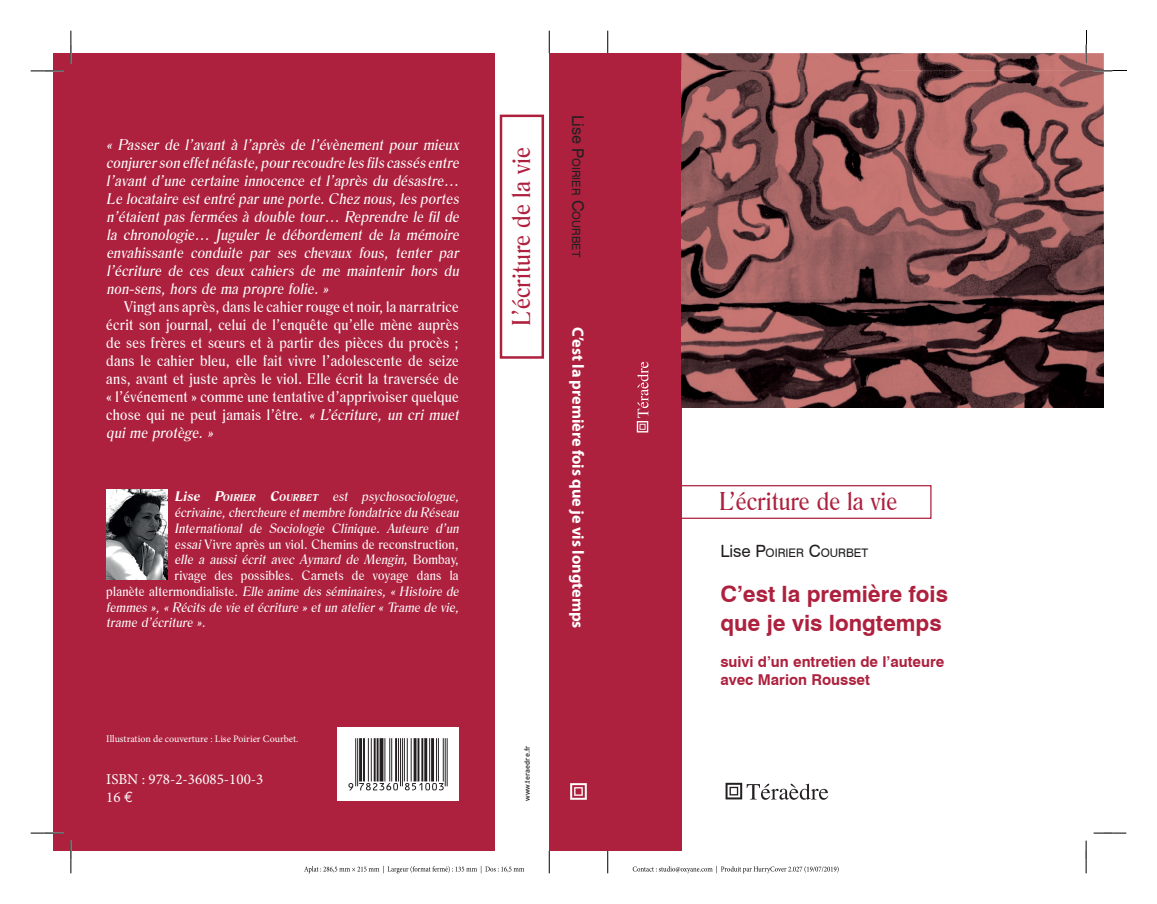
<style>
.page{position:relative;width:1157px;height:904px;background:#fff}
.page>*{position:absolute;margin:0;border:0;box-sizing:border-box;transform-origin:0 0}
.t1{font:25px "Romana BT";color:#ad213e}
.t2{font:700 22.5px/28.8px "Swiss 721 BT";color:#ad213e}
.t3{font:700 16.25px "Myriad Pro";color:#fff}
.t4{font:italic 15px/18px "Romana BT";color:#fff;text-align:justify}
.t5{font:15px/18px "Romana BT";letter-spacing:.02em;color:#fff}
.t6{font:700 15px/18px "Swiss 721 BT";color:#ad213e}
.t7{font:15px/18px "Minion Pro";color:#fff}
.t8{font:italic 13.12px "Romana BT";color:#fff}
.t9{font:13.12px "Romana BT";letter-spacing:.02em;color:#fff}
.t10{font:11.75px "Swiss 721 BT";color:#231f20}
.t11{font:11.38px "Swiss 721 BT";color:#231f20}
.t12{font:10px "Minion Pro";color:#fff}
.t13{font:500 7.5px "DIN";color:#231f20}
.s1{font-style:italic}
.s2{font-weight:700}
.s3{font-weight:700;font-size:9.12px}
.s4{font-style:normal}
.s5{font-family:"Euro Mono"}
.s6{font-size:16.25px}
.s7{font-size:16.88px}
</style>
<div class="page">
<svg style="left:607px;top:31px;width:1px;height:22px"></svg>
<svg style="left:607px;top:850px;width:1px;height:23px"></svg>
<svg style="left:549px;top:31px;width:1px;height:22px"></svg>
<svg style="left:549px;top:850px;width:1px;height:23px"></svg>
<svg style="left:633px;top:865px;width:206px;height:8px"></svg>
<svg style="left:304px;top:865px;width:220px;height:8px"></svg>
<div style="left:679px;top:485px;width:252px;height:34px;border:1px solid #ad213e"></div>
<div style="left:53px;top:53px;width:441px;height:797px;background:#ad213e"></div>
<div style="left:500px;top:115px;width:44px;height:244px;border:2px solid #ad213e"></div>
<div style="left:337px;top:727px;width:122px;height:74px;background:#fff"></div>
<img style="left:106px;top:489px;width:61px;height:90px">
<div style="left:549px;top:53px;width:132px;height:797px;background:#ad213e"></div>
<svg style="left:725px;top:782px;width:103px;height:17px"></svg>
<svg style="left:570px;top:783px;width:17px;height:16px"></svg>
<svg style="left:637px;top:361px;width:11px;height:71px"></svg>
<img style="left:681px;top:72px;width:423px;height:335px">
<svg style="left:348px;top:738px;width:100px;height:52px"></svg>
<svg style="left:31px;top:70px;width:32px;height:2px"></svg>
<svg style="left:31px;top:832px;width:32px;height:1px"></svg>
<svg style="left:1094px;top:832px;width:32px;height:1px"></svg>
<svg style="left:70px;top:31px;width:2px;height:32px"></svg>
<svg style="left:70px;top:840px;width:2px;height:33px"></svg>
<svg style="left:681px;top:31px;width:445px;height:41px"></svg>
<svg style="left:1085px;top:840px;width:2px;height:33px"></svg>
<p class="t4" style="left:106px;top:136px;width:357px">« Passer de l’avant à l’après de l’évènement pour mieux conjurer son effetnéfaste,pour recoudre les fils cassés entre l’avant d’une certaine innocence et l’après du désastre… Le locataire estentré par une porte.Chez nous,les portes n’étaient pas fermées à double tour… Reprendre le fil de la chronologie… Juguler le débordement de la mémoire envahissante conduite par ses chevaux fous, tenter par l’écriture de ces deux cahiers de me maintenir hors du non-sens, hors de ma propre folie. »</p>
<p class="t5" style="left:106px;top:298px;width:357px;text-indent:18px">Vingt ans après, dans le cahier rouge et noir, la narratrice écrit son journal, celui de l’enquête qu’elle mène auprès de ses frères et sœurs et à partir des pièces du procès ; dans le cahier bleu, elle fait vivre l’adolescente de seize ans, avant et juste après le viol. Elle écrit la traversée de « l’événement » comme une tentative d’apprivoiser quelque chose qui ne peut jamais l’être. <span class="s1">« L’écriture, un cri muet qui me protège. »</span></p>
<p class="t8" style="left:175px;top:489px;width:288px"><span class="s2">Lise P</span><span class="s3">OIRIER</span> <span class="s2">C</span><span class="s3">OURBET</span> est psychosociologue,</p>
<p class="t8" style="left:175px;top:504px;width:288px">écrivaine,chercheure etmembre fondatrice du Réseau</p>
<p class="t8" style="left:175px;top:520px;width:288px">International de Sociologie Clinique. Auteure d’un</p>
<p class="t9" style="left:175px;top:536px;width:286px"><span class="s1">essai</span> Vivre après un viol. Chemins de reconstruction,</p>
<p class="t8" style="left:175px;top:552px;width:286px">elle a aussi écrit avec Aymard de Mengin, <span class="s4">B o m b a y,</span></p>
<p class="t9" style="left:175px;top:567px;width:286px">rivage des possibles. Carnets de voyage dans la</p>
<p class="t8" style="left:106px;top:583px;width:357px"><span class="s4">p l a n è t e a l t e r m o n d i a l i s t e .</span> Elle anime des séminaires, « Histoire de</p>
<p class="t8" style="left:106px;top:599px;width:357px">femmes », « Récits de vie et écriture » et un atelier « Trame de vie,</p>
<p class="t8" style="left:106px;top:615px;width:103px">trame d’écriture ».</p>
<p class="t12" style="left:106px;top:732px;width:194px">Illustration de couverture : Lise Poirier Courbet.</p>
<p class="t7" style="left:106px;top:770px;width:159px">ISBN : 978-2-36085-100-3<br>16 <span class="s5">€</span></p>
<h1 class="t1" style="left:506px;top:326px;width:180px;rotate:-90deg">L’écriture de la vie</h1>
<p class="t11" style="left:583px;top:115px;width:144px;rotate:90deg"><span class="s6">Lise P</span>OIRIER <span class="s6">C</span>OURBET</p>
<p class="t3" style="left:587px;top:327px;width:303px;rotate:90deg">C’est la première fois que je vis longtemps</p>
<p class="t13" style="left:522px;top:801px;width:57px;rotate:-90deg">www.teraedre.fr</p>
<h1 class="t1" style="left:719px;top:486px;width:180px">L’écriture de la vie</h1>
<p class="t10" style="left:720px;top:546px;width:149px"><span class="s7">Lise P</span>OIRIER <span class="s7">C</span>OURBET</p>
<h2 class="t2" style="left:720px;top:579px;width:229px">C’est la première fois que je vis longtemps</h2>
<p class="t6" style="left:720px;top:653px;width:226px">suivi d’un entretien de l’auteure avec Marion Rousset</p>
</div>
